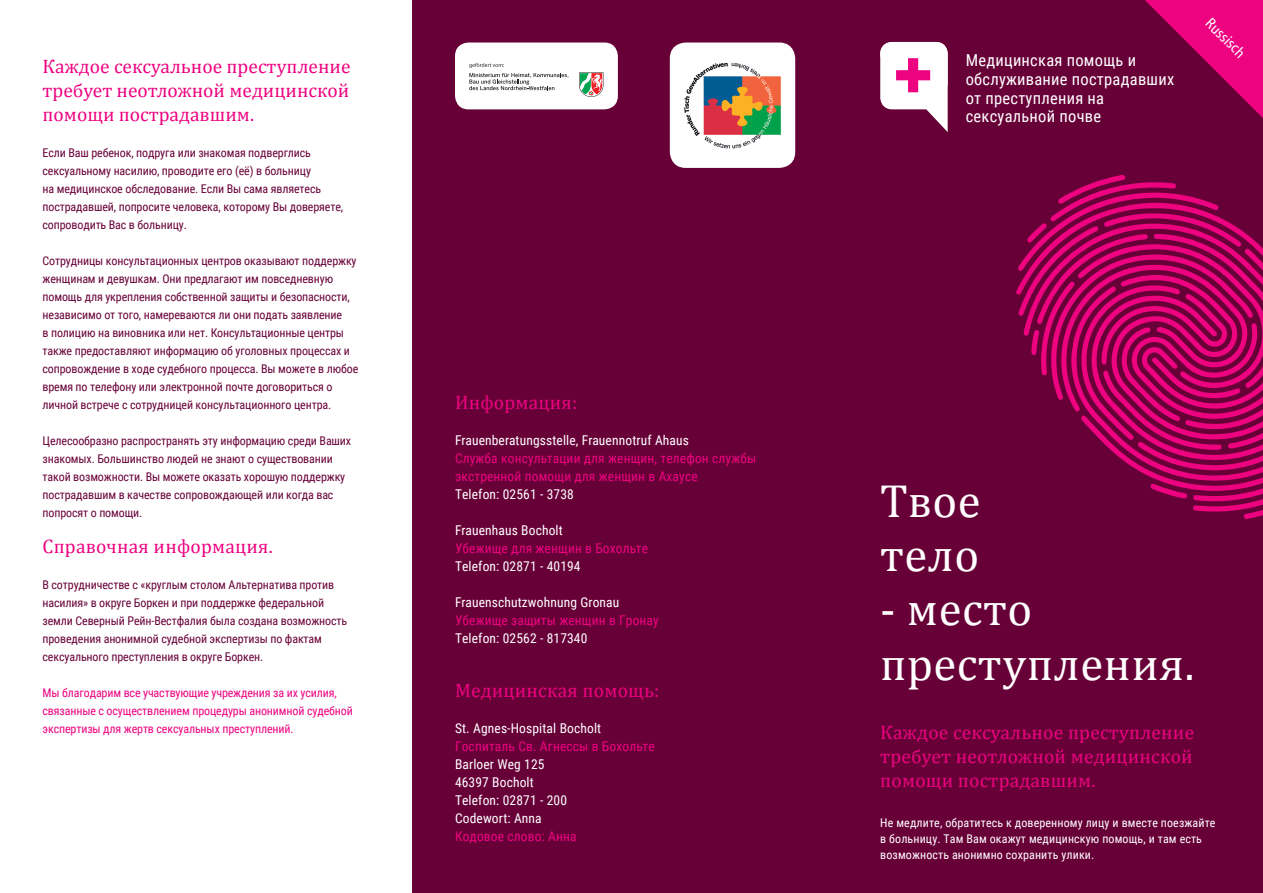
<style>
.page{position:relative;width:1263px;height:893px;background:#fff}
.page>*{position:absolute;margin:0;border:0;box-sizing:border-box;transform-origin:0 0}
.t1{font:46.65px/54px "Cambria";letter-spacing:.01em;color:#fff}
.t2{font:19.5px/24px "Cambria";letter-spacing:.01em;color:#ed0280;text-align:justify}
.t3{font:16.5px/18.8px "Roboto Condensed";letter-spacing:.015em;color:#fff}
.t4{font:condensed 15px "Frutiger";color:#fff}
.t5{font:13.5px/18px "Roboto Condensed";letter-spacing:.01em;color:#fff}
.t6{font:13.5px/18px "Roboto Condensed";letter-spacing:.01em;color:#ed0280}
.t7{font:12px/18px "Roboto Condensed";letter-spacing:-.01em;color:#680038}
.t8{font:12px/18px "Roboto Condensed";letter-spacing:-.01em;color:#ed0280}
.t9{font:12px/16.2px "Roboto Condensed";letter-spacing:.01em;color:#fff}
</style>
<div class="page">
<div style="left:412px;top:0;width:851px;height:893px;background:#680038"></div>
<svg style="left:1016px;top:175px;width:247px;height:344px"></svg>
<svg style="left:880px;top:42px;width:68px;height:90px"></svg>
<svg style="left:1145px;top:0;width:118px;height:118px"></svg>
<div style="left:455px;top:43px;width:163px;height:66px;background:#fff;border-radius:14px"></div>
<svg style="left:579px;top:72px;width:24px;height:25px"></svg>
<svg style="left:469px;top:63px;width:100px;height:27px"></svg>
<div style="left:670px;top:43px;width:125px;height:125px;background:#fff;border-radius:16px"></div>
<img style="left:684px;top:62px;width:97px;height:87px">
<h2 class="t2" style="left:43px;top:55px;width:310px">Каждое сексуальное преступление требует неотложной медицинской помощи пострадавшим.</h2>
<h3 class="t3" style="left:966px;top:50px;width:210px">Медицинская помощь и обслуживание пострадавших от преступления на сексуальной почве</h3>
<p class="t4" style="left:1214px;top:14px;width:51px;rotate:45deg">Russisch</p>
<p class="t7" style="left:43px;top:144px;width:302px">Если Ваш ребенок, подруга или знакомая подверглись сексуальному насилию, проводите его (еë) в больницу<br>на медицинское обследование. Если Вы сама являетесь пострадавшей, попросите человека, которому Вы доверяете, сопроводить Вас в больницу.</p>
<p class="t7" style="left:43px;top:252px;width:317px">Сотрудницы консультационных центров оказывают поддержку женщинам и девушкам. Они предлагают им повседневную помощь для укрепления собственной защиты и безопасности, независимо от того, намереваются ли они подать заявление<br>в полицию на виновника или нет. Консультационные центры также предоставляют информацию об уголовных процессах и сопровождение в ходе судебного процесса. Вы можете в любое время по телефону или электронной почте договориться о личной встрече с сотрудницей консультационного центра.</p>
<p class="t7" style="left:43px;top:432px;width:310px">Целесообразно распространять эту информацию среди Ваших знакомых. Большинство людей не знают о существовании такой возможности. Вы можете оказать хорошую поддержку пострадавшим в качестве сопровождающей или когда вас попросят о помощи.</p>
<h2 class="t2" style="left:43px;top:535px;width:232px">Справочная информация.</h2>
<p class="t7" style="left:43px;top:576px;width:306px">В сотрудничестве с «круглым столом Альтернатива против насилия» в округе Боркен и при поддержке федеральной земли Северный Рейн-Вестфалия была создана возможность проведения анонимной судебной экспертизы по фактам сексуального преступления в округе Боркен.</p>
<p class="t8" style="left:43px;top:684px;width:312px">Мы благодарим все участвующие учреждения за их усилия, связанные с осуществлением процедуры анонимной судебной экспертизы для жертв сексуальных преступлений.</p>
<h2 class="t2" style="left:455px;top:391px;width:124px">Информация:</h2>
<p class="t5" style="left:455px;top:431px;width:235px">Frauenberatungsstelle, Frauennotruf Ahaus</p>
<p class="t6" style="left:455px;top:449px;width:303px">Служба консультации для женщин, телефон службы экстренной помощи для женщин в Ахаусе</p>
<p class="t5" style="left:455px;top:485px;width:120px">Telefon: 02561 - 3738</p>
<p class="t5" style="left:455px;top:521px;width:109px">Frauenhaus Bocholt</p>
<p class="t6" style="left:455px;top:539px;width:195px">Убежище для женщин в Бохольте</p>
<p class="t5" style="left:455px;top:557px;width:127px">Telefon: 02871 - 40194</p>
<p class="t5" style="left:455px;top:593px;width:166px">Frauenschutzwohnung Gronau</p>
<p class="t6" style="left:455px;top:611px;width:205px">Убежище защиты женщин в Гронау</p>
<p class="t5" style="left:455px;top:629px;width:134px">Telefon: 02562 - 817340</p>
<h2 class="t2" style="left:455px;top:679px;width:206px">Медицинская помощь:</h2>
<p class="t5" style="left:455px;top:719px;width:148px">St. Agnes-Hospital Bocholt</p>
<p class="t6" style="left:455px;top:737px;width:201px">Госпиталь Св. Агнессы в Бохольте</p>
<p class="t5" style="left:455px;top:755px;width:114px">Barloer Weg 125<br>46397 Bocholt<br>Telefon: 02871 - 200<br>Codewort: Anna</p>
<p class="t6" style="left:455px;top:827px;width:123px">Кодовое слово: Анна</p>
<h1 class="t1" style="left:880px;top:474px;width:102px">Твое тело</h1>
<h1 class="t1" style="left:880px;top:582px;width:316px">- место преступления.</h1>
<h2 class="t2" style="left:880px;top:721px;width:315px">Каждое сексуальное преступление требует неотложной медицинской помощи пострадавшим.</h2>
<p class="t9" style="left:880px;top:814px;width:337px">Не медлите, обратитесь к доверенному лицу и вместе поезжайте в больницу. Там Вам окажут медицинскую помощь, и там есть возможность анонимно сохранить улики.</p>
</div>
